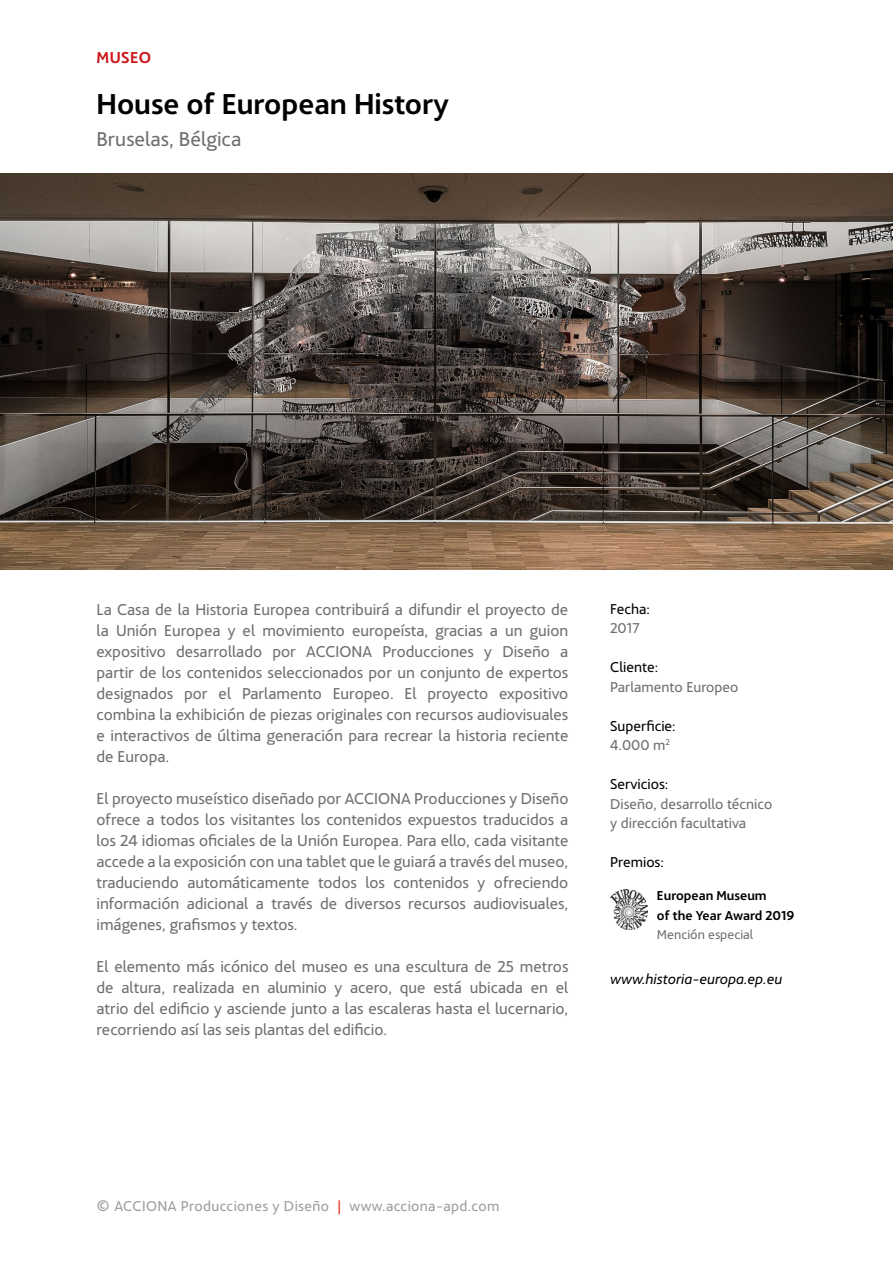
<style>
.page{position:relative;width:893px;height:1263px;background:#fff}
.page>*{position:absolute;margin:0;border:0;box-sizing:border-box;transform-origin:0 0}
.t1{font:700 30px "Acciona";color:#000}
.t2{font:21px "Acciona";color:#706f6f}
.t3{font:16.5px/21px "Acciona";color:#706f6f;text-align:justify}
.t4{font:700 16.5px "Acciona";letter-spacing:.025em;color:#cd171a}
.t5{font:15px/19.5px "Acciona";color:#706f6f}
.t6{font:15px/19.5px "Acciona";color:#000}
.t7{font:15px "Acciona";letter-spacing:.025em;color:#9d9d9c}
.t8{font:italic 15px "Acciona";color:#000}
.t9{font:700 13.5px/19.5px "Acciona";color:#000}
.t10{font:13.5px "Acciona";color:#706f6f}
.s1{color:#706f6f}
.s2{color:#e63329}
</style>
<div class="page">
<img style="left:0;top:173px;width:893px;height:396px">
<img style="left:610px;top:890px;width:38px;height:39px">
<p class="t4" style="left:97px;top:45px;width:56px">MUSEO</p>
<h1 class="t1" style="left:97px;top:80px;width:354px">House of European History</h1>
<p class="t2" style="left:97px;top:123px;width:146px">Bruselas, Bélgica</p>
<p class="t3" style="left:97px;top:597px;width:473px">La Casa de la Historia Europea contribuirá a difundir el proyecto de la Unión Europea y el movimiento europeísta, gracias a un guion expositivo desarrollado por ACCIONA Producciones y Diseño a partir de los contenidos seleccionados por un conjunto de expertos designados por el Parlamento Europeo. El proyecto expositivo combina la exhibición de piezas originales con recursos audiovisuales e interactivos de última generación para recrear la historia reciente de Europa.</p>
<p class="t3" style="left:97px;top:786px;width:473px">El proyecto museístico diseñado por ACCIONA Producciones y Diseño ofrece a todos los visitantes los contenidos expuestos traducidos a los 24 idiomas oficiales de la Unión Europea. Para ello, cada visitante accede a la exposición con una tablet que le guiará a través del museo, traduciendo automáticamente todos los contenidos y ofreciendo información adicional a través de diversos recursos audiovisuales, imágenes, grafismos y textos.</p>
<p class="t3" style="left:97px;top:954px;width:473px">El elemento más icónico del museo es una escultura de 25 metros de altura, realizada en aluminio y acero, que está ubicada en el atrio del edificio y asciende junto a las escaleras hasta el lucernario, recorriendo así las seis plantas del edificio.</p>
<p class="t6" style="left:610px;top:598px;width:41px">Fecha:</p>
<p class="t5" style="left:610px;top:617px;width:31px">2017</p>
<p class="t6" style="left:610px;top:656px;width:49px">Cliente:</p>
<p class="t5" style="left:610px;top:676px;width:130px">Parlamento Europeo</p>
<p class="t6" style="left:610px;top:715px;width:67px">Superficie:<br><span class="s1">4.000 m</span><sup>2</sup></p>
<p class="t6" style="left:610px;top:773px;width:60px">Servicios:</p>
<p class="t5" style="left:610px;top:793px;width:164px">Diseño, desarrollo técnico y dirección facultativa</p>
<p class="t6" style="left:610px;top:851px;width:55px">Premios:</p>
<p class="t9" style="left:657px;top:885px;width:139px">European Museum<br>of the Year Award 2019</p>
<p class="t10" style="left:657px;top:924px;width:98px">Mención especial</p>
<p class="t8" style="left:610px;top:967px;width:174px">www.historia-europa.ep.eu</p>
<p class="t7" style="left:97px;top:1194px;width:404px">© ACCIONA Producciones y Diseño <span class="s2">|</span> www.acciona-apd.com</p>
</div>
